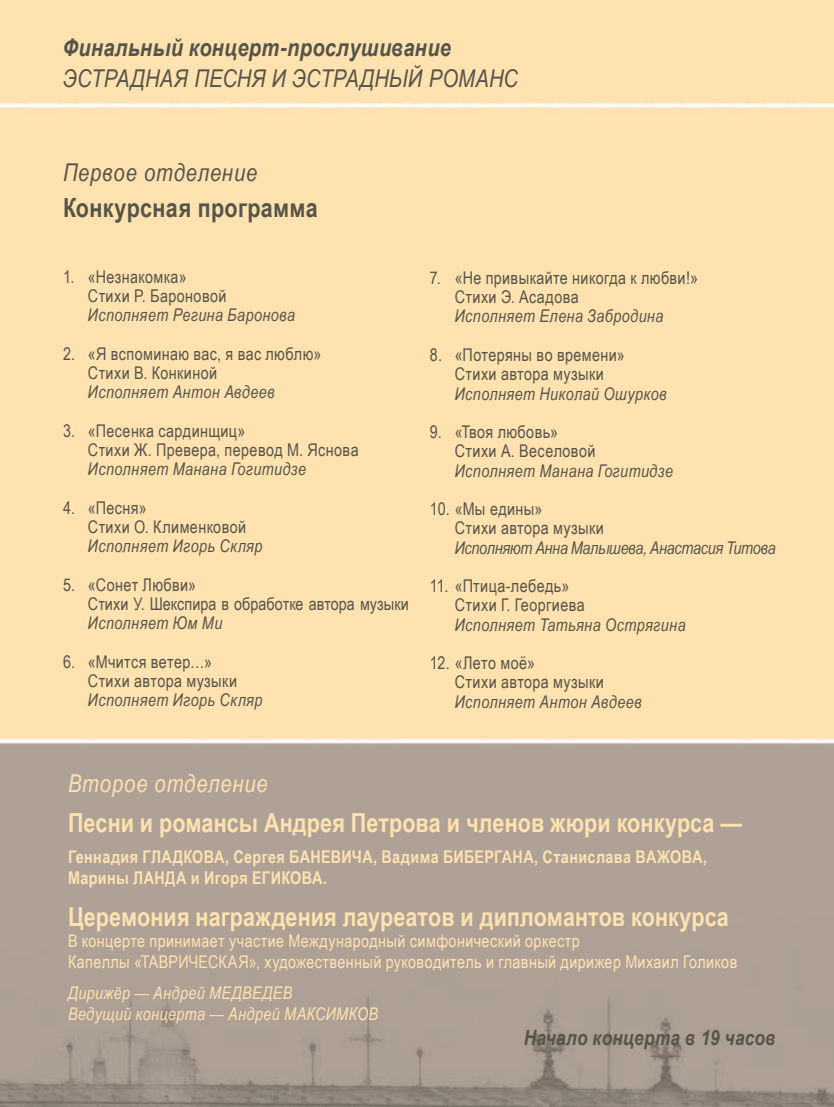
<style>
.page{position:relative;width:834px;height:1107px;background:#fff}
.page>*{position:absolute;margin:0;border:0;box-sizing:border-box;transform-origin:0 0}
.t1{font:700 26.25px "Arial Narrow";letter-spacing:.005em;color:#fee3b0}
.t2{font:700 26.25px "Arial Narrow";letter-spacing:.015em;color:#575449}
.t3{font:italic 700 24.5px "Arial Narrow";letter-spacing:.01em;color:#575449}
.t4{font:italic 24.5px "Arial Narrow";letter-spacing:.015em;color:#575449}
.t5{font:italic 24.5px "Arial Narrow";letter-spacing:.035em;color:#575449}
.t6{font:italic 24.5px "Arial Narrow";letter-spacing:.035em;color:#fee3b0}
.t7{font:italic 700 21px "Arial Narrow";letter-spacing:.005em;color:#575449}
.t8{font:17.5px/19.2px "Arial Narrow";letter-spacing:.02em;color:#575449}
.t9{font:italic 17.5px "Arial Narrow";letter-spacing:.025em;color:#575449}
.t10{font:17.5px/21px "Arial Narrow";letter-spacing:.02em;color:#fee3b0}
.t11{font:700 17.5px/21px "Arial Narrow";letter-spacing:.02em;color:#fee3b0}
.t12{font:italic 17.5px/21px "Arial Narrow";letter-spacing:.02em;color:#fee3b0}
.t13{font:17.5px/19.2px "Arial Narrow";color:#575449}
.t14{font:italic 17.5px "Arial Narrow";letter-spacing:-.015em;color:#575449}
</style>
<div class="page">
<img style="left:0;top:0;width:833px;height:1106px">
<h2 class="t3" style="left:63px;top:29px;width:389px">Финальный концерт-прослушивание</h2>
<h2 class="t4" style="left:63px;top:62px;width:456px">ЭСТРАДНАЯ ПЕСНЯ И ЭСТРАДНЫЙ РОМАНС</h2>
<h2 class="t5" style="left:63px;top:155px;width:196px">Первое отделение</h2>
<h1 class="t2" style="left:63px;top:188px;width:256px">Конкурсная программа</h1>
<p class="t8" style="left:88px;top:266px;width:140px;text-indent:-25px">1. «Незнакомка»<br>Стихи Р. Бароновой</p>
<p class="t9" style="left:88px;top:303px;width:209px">Исполняет Регина Баронова</p>
<p class="t8" style="left:88px;top:343px;width:235px;text-indent:-25px">2. «Я вспоминаю вас, я вас люблю»<br>Стихи В. Конкиной</p>
<p class="t9" style="left:88px;top:380px;width:188px">Исполняет Антон Авдеев</p>
<p class="t8" style="left:88px;top:420px;width:272px;text-indent:-25px">3. «Песенка сардинщиц»<br>Стихи Ж. Превера, перевод М. Яснова</p>
<p class="t9" style="left:88px;top:457px;width:220px">Исполняет Манана Гогитидзе</p>
<p class="t8" style="left:88px;top:497px;width:160px;text-indent:-25px">4. «Песня»<br>Стихи О. Клименковой</p>
<p class="t9" style="left:88px;top:534px;width:176px">Исполняет Игорь Скляр</p>
<p class="t13" style="left:88px;top:574px;width:322px;text-indent:-25px">5. «Сонет Любви»<br>Стихи У. Шекспира в обработке автора музыки</p>
<p class="t9" style="left:88px;top:611px;width:136px">Исполняет Юм Ми</p>
<p class="t8" style="left:88px;top:651px;width:151px;text-indent:-25px">6. «Мчится ветер…»<br>Стихи автора музыки</p>
<p class="t9" style="left:88px;top:688px;width:176px">Исполняет Игорь Скляр</p>
<p class="t8" style="left:454px;top:267px;width:245px;text-indent:-25px">7. «Не привыкайте никогда к любви!»<br>Стихи Э. Асадова</p>
<p class="t9" style="left:454px;top:304px;width:210px">Исполняет Елена Забродина</p>
<p class="t8" style="left:430px;top:344px;width:196px;text-align:center">8. «Потеряны во времени»<br>Стихи автора музыки</p>
<p class="t9" style="left:454px;top:381px;width:213px">Исполняет Николай Ошурков</p>
<p class="t8" style="left:454px;top:421px;width:142px;text-indent:-25px">9. «Твоя любовь»<br>Стихи А. Веселовой</p>
<p class="t9" style="left:454px;top:458px;width:220px">Исполняет Манана Гогитидзе</p>
<p class="t8" style="left:454px;top:498px;width:151px;text-indent:-25px">10. «Мы едины»<br>Стихи автора музыки</p>
<p class="t14" style="left:454px;top:535px;width:322px">Исполняют Анна Малышева, Анастасия Титова</p>
<p class="t8" style="left:454px;top:575px;width:131px;text-indent:-25px">11. «Птица-лебедь»<br>Стихи Г. Георгиева</p>
<p class="t9" style="left:454px;top:612px;width:232px">Исполняет Татьяна Острягина</p>
<p class="t8" style="left:454px;top:652px;width:151px;text-indent:-25px">12. «Лето моё»<br>Стихи автора музыки</p>
<p class="t9" style="left:454px;top:689px;width:188px">Исполняет Антон Авдеев</p>
<h2 class="t6" style="left:68px;top:766px;width:201px">Второе отделение</h2>
<h1 class="t1" style="left:68px;top:802px;width:675px">Песни и романсы Андрея Петрова и членов жюри конкурса —</h1>
<p class="t11" style="left:68px;top:845px;width:640px">Геннадия ГЛАДКОВА, Сергея БАНЕВИЧА, Вадима БИБЕРГАНА, Станислава ВАЖОВА,<br>Марины ЛАНДА и Игоря ЕГИКОВА.</p>
<h1 class="t1" style="left:68px;top:896px;width:662px">Церемония награждения лауреатов и дипломантов конкурса</h1>
<p class="t10" style="left:68px;top:929px;width:670px">В концерте принимает участие Международный симфонический оркестр<br>Капеллы «ТАВРИЧЕСКАЯ», художественный руководитель и главный дирижер Михаил Голиков</p>
<p class="t12" style="left:68px;top:981px;width:311px">Дирижёр — Андрей МЕДВЕДЕВ<br>Ведущий концерта — Андрей МАКСИМКОВ</p>
<p class="t7" style="left:524px;top:1021px;width:253px">Начало концерта в 19 часов</p>
</div>
